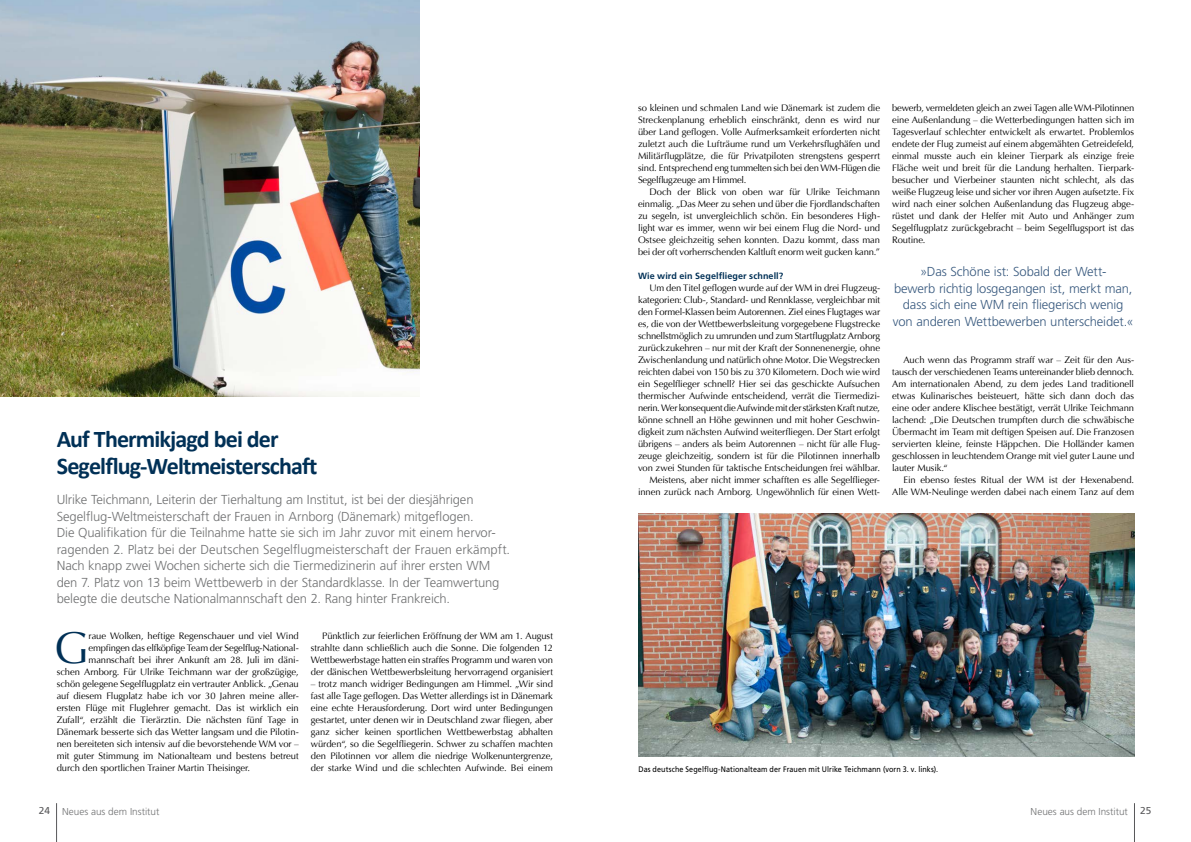
<style>
.page{position:relative;width:1191px;height:842px;background:#fff}
.page>*{position:absolute;margin:0;border:0;box-sizing:border-box;transform-origin:0 0}
.t1{font:44.4px "Optima";color:#003056}
.t2{font:700 24px/27px "Calibri";letter-spacing:-.035em;color:#003056}
.t3{font:300 13px/16.5px "Frutiger";letter-spacing:-.01em;color:#707172}
.t4{font:300 13px/16.5px "Frutiger";letter-spacing:-.01em;color:#395a7f;text-align:center}
.t5{font:300 10px "Frutiger";color:#707172}
.t6{font:9.4px/12px "Optima";letter-spacing:-.01em;color:#000;text-align:justify}
.t7{font:700 9px "Frutiger";letter-spacing:.01em;color:#003056}
.t8{font:8px "Frutiger";letter-spacing:.01em;color:#000;scale:.9 1}
.s1{font-weight:400;color:#58585a}
</style>
<div class="page">
<img style="left:638px;top:513px;width:496px;height:243px">
<hr style="left:1134px;top:803px;width:1px;height:39px;background:#58585a">
<hr style="left:56px;top:803px;width:1px;height:39px;background:#58585a">
<img style="left:0;top:0;width:420px;height:396px">
<h2 class="t2" style="left:57px;top:425px;width:262px">Auf Thermikjagd bei der<br>Segelflug-Weltmeisterschaft</h2>
<p class="t3" style="left:57px;top:491px;width:455px">Ulrike Teichmann, Leiterin der Tierhaltung am Institut, ist bei der diesjährigen Segelflug-Weltmeisterschaft der Frauen in Arnborg (Dänemark) mitgeflogen.<br>Die Qualifikation für die Teilnahme hatte sie sich im Jahr zuvor mit einem hervor&shy;ragenden 2. Platz bei der Deutschen Segelflugmeisterschaft der Frauen erkämpft.<br>Nach knapp zwei Wochen sicherte sich die Tiermedizinerin auf ihrer ersten WM den 7. Platz von 13 beim Wettbewerb in der Standardklasse. In der Teamwertung belegte die deutsche Nationalmannschaft den 2. Rang hinter Frankreich.</p>
<h1 class="t1" style="left:54px;top:622px;width:36px">G</h1>
<p class="t6" style="left:89px;top:630px;width:212px">raue Wolken, heftige Regenschauer und viel Wind</p>
<p class="t6" style="left:311px;top:630px;width:244px;text-indent:11px">Pünktlich zur feierlichen Eröffnung der WM am 1. August strahlte dann schließlich auch die Sonne. Die folgenden 12<br>Wettbewerbstage hatten ein straffes Programm und waren von der dänischen Wettbewerbsleitung hervorragend organisiert</p>
<p class="t6" style="left:311px;top:678px;width:244px">– trotz manch widriger Bedingungen am Himmel. „Wir sind fast alle Tage geflogen. Das Wetter allerdings ist in Dänemark eine echte Herausforderung. Dort wird unter Bedingungen gestartet, unter denen wir in Deutschland zwar fliegen, aber ganz sicher keinen sportlichen Wettbewerbstag abhalten würden“, so die Segelfliegerin. Schwer zu schaffen machten den Pilotinnen vor allem die niedrige Wolkenuntergrenze, der starke Wind und die schlechten Aufwinde. Bei einem</p>
<p class="t6" style="left:89px;top:642px;width:212px">empfingen das elfköpfige Team der Segelflug-National-</p>
<p class="t6" style="left:89px;top:654px;width:212px">mannschaft bei ihrer Ankunft am 28. Juli im däni-</p>
<p class="t6" style="left:57px;top:666px;width:244px">schen Arnborg. Für Ulrike Teichmann war der großzügige,</p>
<p class="t6" style="left:57px;top:678px;width:243px">schön gelegene Segelflugplatz ein vertrauter Anblick. „Genau</p>
<p class="t6" style="left:57px;top:690px;width:243px">auf diesem Flugplatz habe ich vor 30 Jahren meine aller-</p>
<p class="t6" style="left:57px;top:702px;width:243px">ersten Flüge mit Fluglehrer gemacht. Das ist wirklich ein</p>
<p class="t6" style="left:57px;top:714px;width:244px">Zufall“, erzählt die Tierärztin. Die nächsten fünf Tage in</p>
<p class="t6" style="left:57px;top:726px;width:244px">Dänemark besserte sich das Wetter langsam und die Pilotin-</p>
<p class="t6" style="left:57px;top:738px;width:244px">nen bereiteten sich intensiv auf die bevorstehende WM vor –</p>
<p class="t6" style="left:57px;top:750px;width:244px">mit guter Stimmung im Nationalteam und bestens betreut</p>
<p class="t6" style="left:57px;top:762px;width:195px">durch den sportlichen Trainer Martin Theisinger.</p>
<p class="t6" style="left:638px;top:102px;width:244px">so kleinen und schmalen Land wie Dänemark ist zudem die Streckenplanung erheblich einschränkt, denn es wird nur über Land geflogen. Volle Aufmerksamkeit erforderten nicht zuletzt auch die Lufträume rund um Verkehrsflughäfen und Militärflugplätze, die für Privatpiloten strengstens gesperrt sind. Entsprechend eng tummelten sich bei den WM-Flügen die Segelflugzeuge am Himmel.</p>
<p class="t6" style="left:638px;top:186px;width:244px;text-indent:11px">Doch der Blick von oben war für Ulrike Teichmann einmalig. „Das Meer zu sehen und über die Fjordlandschaften zu segeln, ist unvergleichlich schön. Ein besonderes High&shy;light war es immer, wenn wir bei einem Flug die Nord- und Ostsee gleichzeitig sehen konnten. Dazu kommt, dass man bei der oft vorherrschenden Kaltluft enorm weit gucken kann.”</p>
<p class="t7" style="left:638px;top:271px;width:147px">Wie wird ein Segelflieger schnell?</p>
<p class="t6" style="left:638px;top:282px;width:244px;text-align:right">Um den Titel geflogen wurde auf der WM in drei Flugzeug&shy;kategorien: Club-, Standard- und Rennklasse, vergleichbar mit den Formel-Klassen beim Autorennen. Ziel eines Flugtages war es, die von der Wettbewerbsleitung vorgegebene Flugstrecke schnellstmöglich zu umrunden und zum Startflugplatz Arnborg zurückzukehren – nur mit der Kraft der Sonnenenergie, ohne Zwischenlandung und natürlich ohne Motor. Die Wegstrecken reichten dabei von 150 bis zu 370 Kilometern. Doch wie wird ein Segelflieger schnell? Hier sei das geschickte Aufsuchen thermischer Aufwinde entscheidend, verrät die Tiermedizi&shy;nerin. Wer konsequent die Aufwinde mit der stärksten Kraft nutze, könne schnell an Höhe gewinnen und mit hoher Geschwin&shy;digkeit zum nächsten Aufwind weiterfliegen. Der Start erfolgt übrigens – anders als beim Autorennen – nicht für alle Flug&shy;zeuge gleichzeitig, sondern ist für die Pilotinnen innerhalb von zwei Stunden für taktische Entscheidungen frei wählbar.<br>Meistens, aber nicht immer schafften es alle Segelflieger&shy;innen zurück nach Arnborg. Ungewöhnlich für einen Wett-</p>
<p class="t6" style="left:892px;top:102px;width:244px">bewerb, vermeldeten gleich an zwei Tagen alle WM-Pilotinnen eine Außenlandung – die Wetterbedingungen hatten sich im Tagesverlauf schlechter entwickelt als erwartet. Problemlos endete der Flug zumeist auf einem abgemähten Getreidefeld, einmal musste auch ein kleiner Tierpark als einzige freie Fläche weit und breit für die Landung herhalten. Tierpark&shy;besucher und Vierbeiner staunten nicht schlecht, als das weiße Flugzeug leise und sicher vor ihren Augen aufsetzte. Fix wird nach einer solchen Außenlandung das Flugzeug abge&shy;rüstet und dank der Helfer mit Auto und Anhänger zum Segelflugplatz zurückgebracht – beim Segelflugsport ist das Routine.</p>
<h3 class="t4" style="left:892px;top:263px;width:242px">»Das Schöne ist: Sobald der Wett-<br>bewerb richtig losgegangen ist, merkt man, dass sich eine WM rein fliegerisch wenig von anderen Wettbewerben unterscheidet.«</h3>
<p class="t6" style="left:892px;top:354px;width:244px;text-indent:11px">Auch wenn das Programm straff war – Zeit für den Aus&shy;tausch der verschiedenen Teams untereinander blieb dennoch.<br>Am internationalen Abend, zu dem jedes Land traditionell etwas Kulinarisches beisteuert, hätte sich dann doch das eine oder andere Klischee bestätigt, verrät Ulrike Teichmann lachend: „Die Deutschen trumpften durch die schwäbische Übermacht im Team mit deftigen Speisen auf. Die Franzosen servierten kleine, feinste Häppchen. Die Holländer kamen geschlossen in leuchtendem Orange mit viel guter Laune und lauter Musik.“</p>
<p class="t6" style="left:892px;top:474px;width:243px;text-align:right">Ein ebenso festes Ritual der WM ist der Hexenabend.<br>Alle WM-Neulinge werden dabei nach einem Tanz auf dem</p>
<p class="t8" style="left:638px;top:764px;width:334px">Das deutsche Segelflug-Nationalteam der Frauen mit Ulrike Teichmann (vorn 3. v. links).</p>
<p class="t5" style="left:39px;top:805px;width:122px"><span class="s1">24</span> Neues aus dem Institut</p>
<p class="t5" style="left:1030px;top:805px;width:122px">Neues aus dem Institut <span class="s1">25</span></p>
</div>
